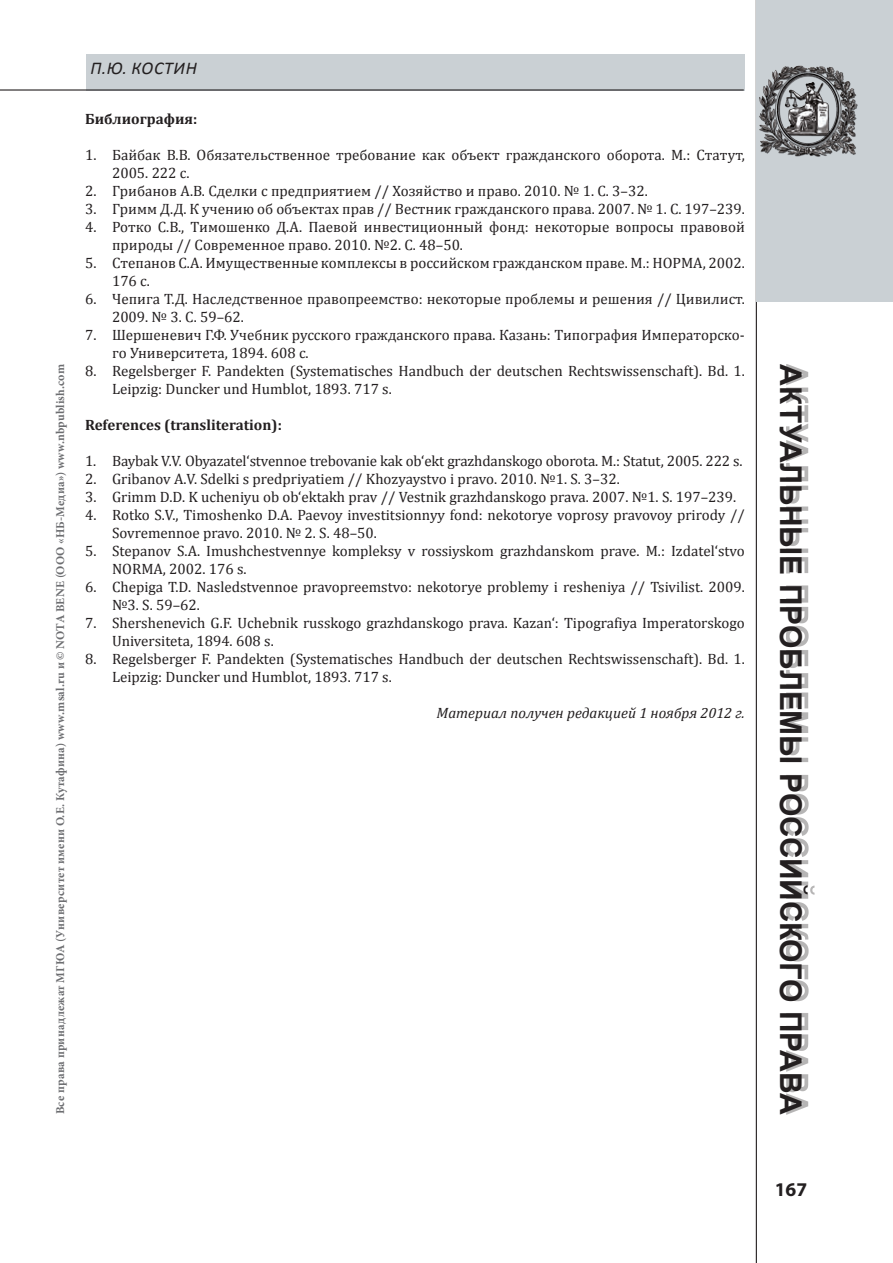
<style>
.page{position:relative;width:893px;height:1263px;background:#fff}
.page>*{position:absolute;margin:0;border:0;box-sizing:border-box;transform-origin:0 0}
.t1{font:700 30px "Arial";letter-spacing:-.005em;color:#231f20}
.t2{font:700 19.5px "Myriad Pro";color:#231f20}
.t3{font:italic 18px "Calibri";letter-spacing:.065em;color:#231f20}
.t4{font:15px/18px "Cambria";color:#231f20}
.t5{font:700 15px "Cambria";color:#231f20}
.t6{font:italic 15px "Cambria";color:#231f20}
.t7{font:700 12px "Minion Pro";letter-spacing:.02em;color:#6c6d70}
</style>
<div class="page">
<hr style="left:756px;top:0;width:1px;height:1263px;background:#231f20">
<div style="left:786px;top:364px;width:28px;height:751px;background:#231f20;opacity:.33"></div>
<div style="left:757px;top:0;width:136px;height:301px;background:#cad0d4"></div>
<div style="left:563px;top:54px;width:182px;height:36px;background:#cad0d4"></div>
<div style="left:86px;top:54px;width:477px;height:36px;background:#cad0d4"></div>
<hr style="left:0;top:89px;width:744px;height:2px;background:#231f20">
<img style="left:755px;top:54px;width:103px;height:111px">
<p class="t7" style="left:52px;top:1114px;width:752px;rotate:-90deg">Все права принадлежат МГЮА (Университет имени О.Е. Кутафина) www.msal.ru и © NOTA BENE (ООО «НБ-Медиа») www.nbpublish.com</p>
<p class="t3" style="left:90px;top:57px;width:96px">П.Ю. костин</p>
<p class="t5" style="left:85px;top:109px;width:114px">Библиография:</p>
<p class="t4" style="left:112px;top:146px;width:634px;text-indent:-27px">1. Байбак В.В. Обязательственное требование как объект гражданского оборота. М.: Статут,<br>2005. 222 с.</p>
<p class="t4" style="left:85px;top:182px;width:564px">2. Грибанов А.В. Сделки с предприятием // Хозяйство и право. 2010. № 1. С. 3–32.</p>
<p class="t4" style="left:85px;top:200px;width:661px">3. Гримм Д.Д. К учению об объектах прав // Вестник гражданского права. 2007. № 1. С. 197–239.</p>
<p class="t4" style="left:112px;top:218px;width:634px;text-indent:-27px">4. Ротко С.В., Тимошенко Д.А. Паевой инвестиционный фонд: некоторые вопросы правовой природы // Современное право. 2010. №2. С. 48–50.</p>
<p class="t4" style="left:112px;top:254px;width:634px;text-indent:-27px">5. Степанов С.А. Имущественные комплексы в российском гражданском праве. М.: НОРМА, 2002.<br>176 с.</p>
<p class="t4" style="left:112px;top:290px;width:634px;text-indent:-27px">6. Чепига Т.Д. Наследственное правопреемство: некоторые проблемы и решения // Цивилист.<br>2009. № 3. С. 59–62.</p>
<p class="t4" style="left:112px;top:326px;width:634px;text-indent:-27px">7. Шершеневич Г.Ф. Учебник русского гражданского права. Казань: Типография Императорско&shy;го Университета, 1894. 608 с.</p>
<p class="t4" style="left:112px;top:362px;width:634px;text-indent:-27px">8. Regelsberger F. Pandekten (Systematisches Handbuch der deutschen Rechtswissenschaft). Bd. 1.<br>Leipzig: Duncker und Humblot, 1893. 717 s.</p>
<p class="t5" style="left:85px;top:415px;width:198px">References (transliteration):</p>
<p class="t4" style="left:85px;top:452px;width:659px">1. Baybak V.V. Obyazatel‘stvennoe trebovanie kak ob‘ekt grazhdanskogo oborota. M.: Statut, 2005. 222 s.</p>
<p class="t4" style="left:85px;top:470px;width:536px">2. Gribanov A.V. Sdelki s predpriyatiem // Khozyaystvo i pravo. 2010. №1. S. 3–32.</p>
<p class="t4" style="left:85px;top:488px;width:653px">3. Grimm D.D. K ucheniyu ob ob‘ektakh prav // Vestnik grazhdanskogo prava. 2007. №1. S. 197–239.</p>
<p class="t4" style="left:112px;top:506px;width:634px;text-indent:-27px">4. Rotko S.V., Timoshenko D.A. Paevoy investitsionnyy fond: nekotorye voprosy pravovoy prirody //<br>Sovremennoe pravo. 2010. № 2. S. 48–50.</p>
<p class="t4" style="left:112px;top:542px;width:634px;text-indent:-27px">5. Stepanov S.A. Imushchestvennye kompleksy v rossiyskom grazhdanskom prave. M.: Izdatel‘stvo<br>NORMA, 2002. 176 s.</p>
<p class="t4" style="left:112px;top:578px;width:634px;text-indent:-27px">6. Chepiga T.D. Nasledstvennoe pravopreemstvo: nekotorye problemy i resheniya // Tsivilist. 2009. №3. S. 59–62.</p>
<p class="t4" style="left:112px;top:614px;width:634px;text-indent:-27px">7. Shershenevich G.F. Uchebnik russkogo grazhdanskogo prava. Kazan‘: Tipografiya Imperatorskogo<br>Universiteta, 1894. 608 s.</p>
<p class="t4" style="left:112px;top:650px;width:634px;text-indent:-27px">8. Regelsberger F. Pandekten (Systematisches Handbuch der deutschen Rechtswissenschaft). Bd. 1.<br>Leipzig: Duncker und Humblot, 1893. 717 s.</p>
<p class="t6" style="left:436px;top:703px;width:310px">Материал получен редакцией 1 ноября 2012 г.</p>
<h1 class="t1" style="left:810px;top:364px;width:747px;rotate:90deg">Актуальные проблемы российского права</h1>
<h2 class="t2" style="left:775px;top:1177px;width:34px">167</h2>
</div>
